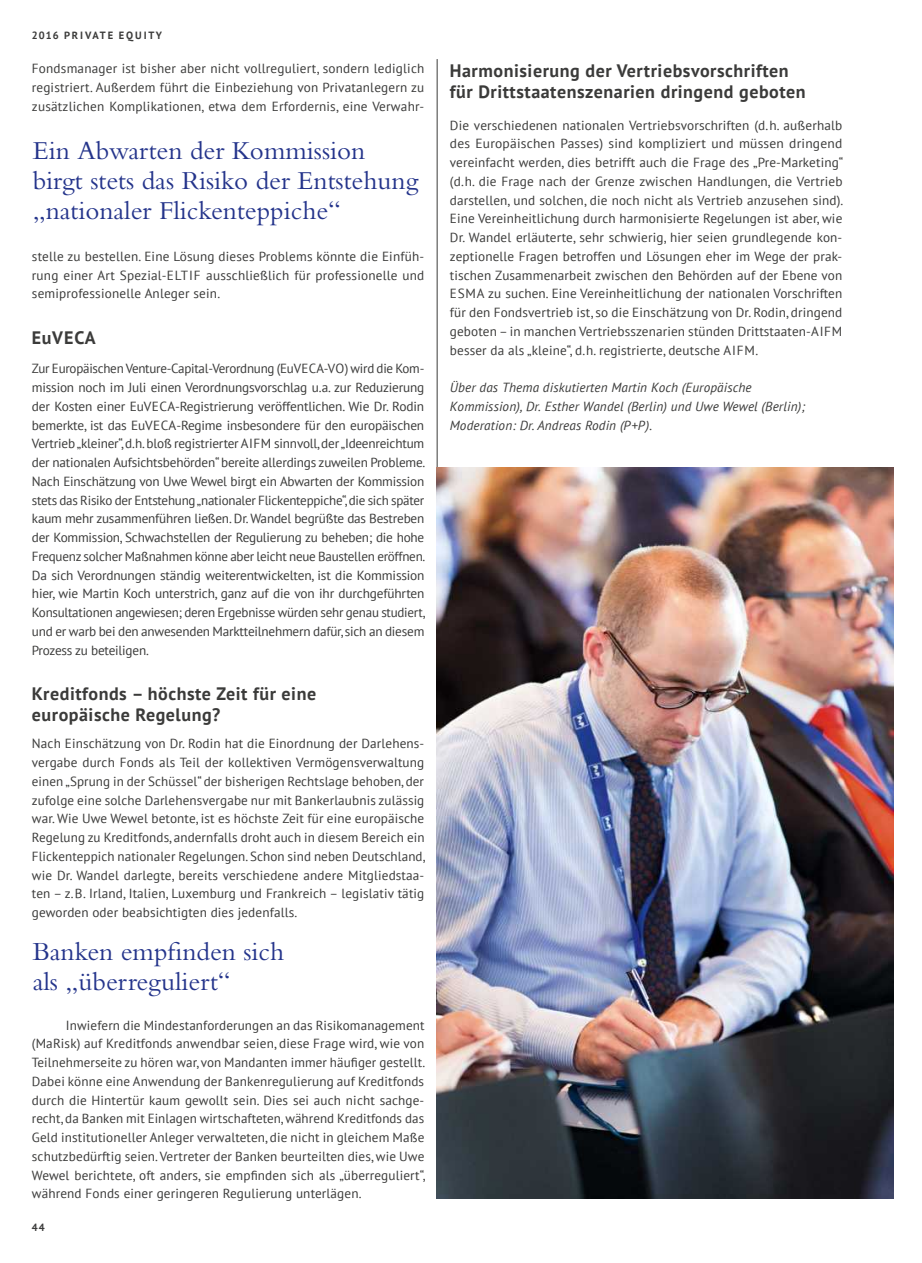
<style>
.page{position:relative;width:922px;height:1263px;background:#fff}
.page>*{position:absolute;margin:0;border:0;box-sizing:border-box;transform-origin:0 0}
.t1{font:27px/30px "Bembo MT Pro";color:#24348b}
.t2{font:700 18px/21px "PT Sans";letter-spacing:.03em;color:#3b3b3a}
.t3{font:13.2px/18.8px "PT Sans";letter-spacing:.01em;color:#3b3b3a;text-align:justify}
.t4{font:italic 13.2px/18.8px "PT Sans";letter-spacing:.01em;color:#3b3b3a}
.t5{font:700 10.5px "PT Sans";letter-spacing:.18em;color:#3b3b3a}
</style>
<div class="page">
<hr style="left:437px;top:59px;width:1px;height:427px;background:#3b3b3a">
<img style="left:437px;top:467px;width:456px;height:731px">
<p class="t5" style="left:32px;top:29px;width:131px">2016 PRIVATE EQUITY</p>
<p class="t3" style="left:32px;top:59px;width:394px">Fondsmanager ist bisher aber nicht vollreguliert, sondern lediglich registriert. Außerdem führt die Einbeziehung von Privatanlegern zu zusätzlichen Komplikationen, etwa dem Erfordernis, eine Verwahr-</p>
<h1 class="t1" style="left:33px;top:135px;width:387px">Ein Abwarten der Kommission birgt stets das Risiko der Entstehung „nationaler Flickenteppiche“</h1>
<p class="t3" style="left:32px;top:246px;width:394px">stelle zu bestellen. Eine Lösung dieses Problems könnte die Einfüh&shy;rung einer Art Spezial-ELTIF ausschließlich für professionelle und semiprofessionelle Anleger sein.</p>
<h2 class="t2" style="left:32px;top:327px;width:65px">EuVECA</h2>
<p class="t3" style="left:32px;top:359px;width:395px">Zur Europäischen Venture-Capital-Verordnung (EuVECA-VO) wird die Kom&shy;mission noch im Juli einen Verordnungsvorschlag u.a. zur Reduzierung der Kosten einer EuVECA-Registrierung veröffentlichen. Wie Dr. Rodin bemerkte, ist das EuVECA-Regime insbesondere für den europäischen Vertrieb „kleiner“, d.h. bloß registrierter AIFM sinnvoll, der „Ideenreichtum der nationalen Aufsichtsbehörden“ bereite allerdings zuweilen Probleme.<br>Nach Einschätzung von Uwe Wewel birgt ein Abwarten der Kommission stets das Risiko der Entstehung „nationaler Flickenteppiche“, die sich später kaum mehr zusammenführen ließen. Dr. Wandel begrüßte das Bestreben der Kommission, Schwachstellen der Regulierung zu beheben; die hohe Frequenz solcher Maßnahmen könne aber leicht neue Baustellen eröffnen.<br>Da sich Verordnungen ständig weiterentwickelten, ist die Kommission hier, wie Martin Koch unterstrich, ganz auf die von ihr durchgeführten Konsultationen angewiesen; deren Ergebnisse würden sehr genau studiert, und er warb bei den anwesenden Marktteilnehmern dafür, sich an diesem Prozess zu beteiligen.</p>
<h2 class="t2" style="left:32px;top:683px;width:286px">Kreditfonds – höchste Zeit für eine europäische Regelung?</h2>
<p class="t3" style="left:32px;top:734px;width:395px">Nach Einschätzung von Dr. Rodin hat die Einordnung der Darlehens&shy;vergabe durch Fonds als Teil der kollektiven Vermögensverwaltung einen „Sprung in der Schüssel“ der bisherigen Rechtslage behoben, der zufolge eine solche Darlehensvergabe nur mit Bankerlaubnis zulässig war. Wie Uwe Wewel betonte, ist es höchste Zeit für eine europäische Regelung zu Kreditfonds, andernfalls droht auch in diesem Bereich ein Flickenteppich nationaler Regelungen. Schon sind neben Deutschland, wie Dr. Wandel darlegte, bereits verschiedene andere Mitgliedstaa&shy;ten – z.B. Irland, Italien, Luxemburg und Frankreich – legislativ tätig geworden oder beabsichtigten dies jedenfalls.</p>
<h1 class="t1" style="left:33px;top:936px;width:253px">Banken empfinden sich als „überreguliert“</h1>
<p class="t3" style="left:32px;top:1015px;width:395px;text-indent:34px">Inwiefern die Mindestanforderungen an das Risikomanagement (MaRisk) auf Kreditfonds anwendbar seien, diese Frage wird, wie von Teilnehmerseite zu hören war, von Mandanten immer häufiger gestellt.<br>Dabei könne eine Anwendung der Bankenregulierung auf Kreditfonds durch die Hintertür kaum gewollt sein. Dies sei auch nicht sachge&shy;recht, da Banken mit Einlagen wirtschafteten, während Kreditfonds das Geld institutioneller Anleger verwalteten, die nicht in gleichem Maße schutzbedürftig seien. Vertreter der Banken beurteilten dies, wie Uwe Wewel berichtete, oft anders, sie empfinden sich als „überreguliert“, während Fonds einer geringeren Regulierung unterlägen.</p>
<p class="t5" style="left:32px;top:1220px;width:14px">44</p>
<h2 class="t2" style="left:450px;top:59px;width:357px">Harmonisierung der Vertriebsvorschriften für Drittstaatenszenarien dringend geboten</h2>
<p class="t3" style="left:450px;top:115px;width:395px">Die verschiedenen nationalen Vertriebsvorschriften (d.h. außerhalb des Europäischen Passes) sind kompliziert und müssen dringend vereinfacht werden, dies betrifft auch die Frage des „Pre-Marketing“ (d.h. die Frage nach der Grenze zwischen Handlungen, die Vertrieb darstellen, und solchen, die noch nicht als Vertrieb anzusehen sind).<br>Eine Vereinheitlichung durch harmonisierte Regelungen ist aber, wie Dr. Wandel erläuterte, sehr schwierig, hier seien grundlegende kon&shy;zeptionelle Fragen betroffen und Lösungen eher im Wege der prak&shy;tischen Zusammenarbeit zwischen den Behörden auf der Ebene von ESMA zu suchen. Eine Vereinheitlichung der nationalen Vorschriften für den Fondsvertrieb ist, so die Einschätzung von Dr. Rodin, dringend geboten – in manchen Vertriebsszenarien stünden Drittstaaten-AIFM besser da als „kleine“, d.h. registrierte, deutsche AIFM.</p>
<p class="t4" style="left:450px;top:378px;width:356px">Über das Thema diskutierten Martin Koch (Europäische<br>Kommission), Dr. Esther Wandel (Berlin) und Uwe Wewel (Berlin);<br>Moderation: Dr. Andreas Rodin (P+P).</p>
</div>
